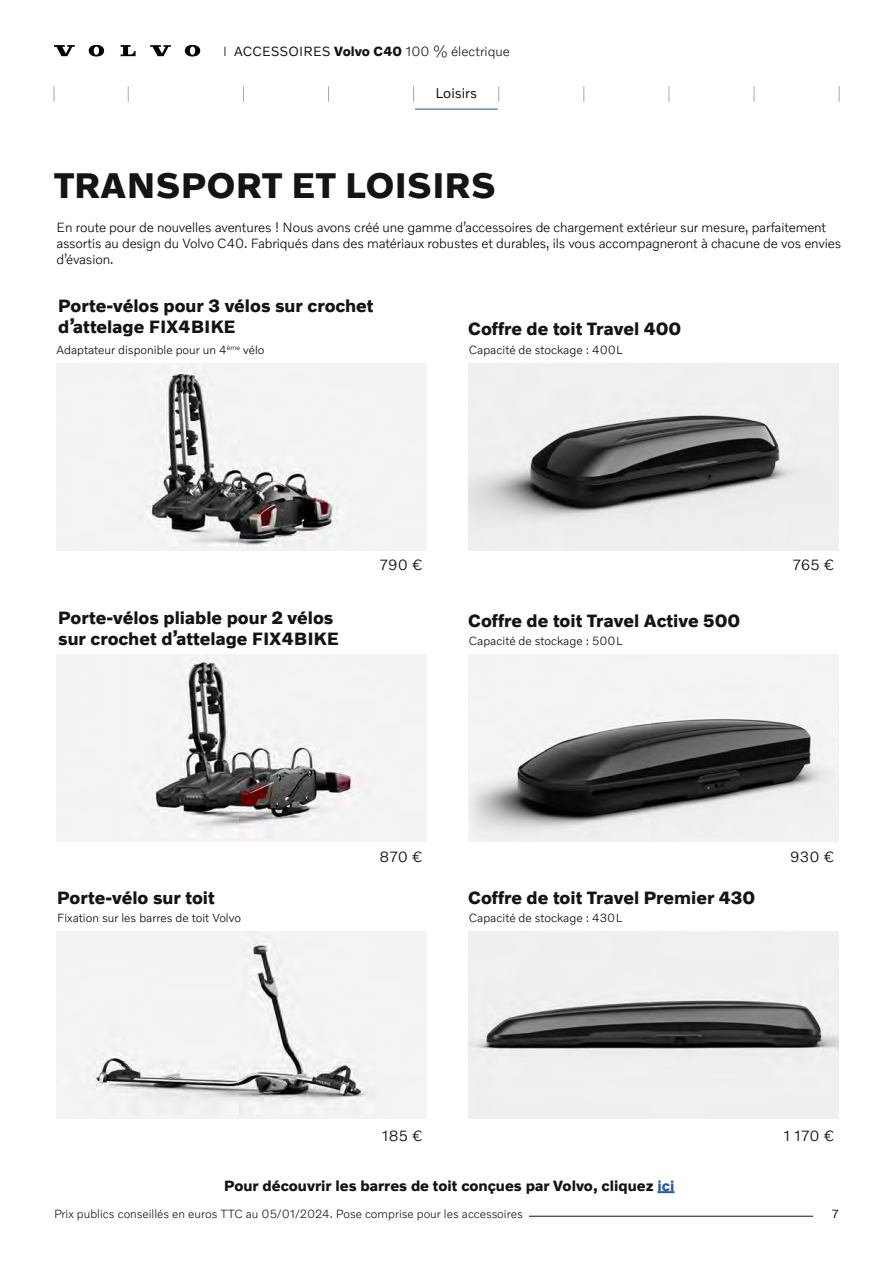
<style>
.page{position:relative;width:893px;height:1263px;background:#fff}
.page>*{position:absolute;margin:0;border:0;box-sizing:border-box;transform-origin:0 0}
.t1{font:700 36px "Volvo Novum";letter-spacing:.02em;color:#141414}
.t2{font:700 18px/21.6px "Volvo Novum";color:#141414}
.t3{font:700 15px "Volvo Novum";color:#141414}
.t4{font:300 15px "Volvo Novum";letter-spacing:.015em;color:#141414}
.t5{font:14.25px "Volvo Novum";color:#141414}
.t6{font:300 13.5px/16.2px "Volvo Novum";letter-spacing:-.01em;color:#000}
.t7{font:300 13.5px "Volvo Novum";color:#141414}
.t8{font:300 12px "Volvo Novum";color:#000}
.t9{font:300 12px "Volvo Novum";color:#141414}
.t10{font:12px "Volvo Novum";color:#141414}
.s1{font-weight:400}
.s2{font-weight:700}
.s3{color:#275b9b}
</style>
<div class="page">
<hr style="left:529px;top:1216px;width:284px;height:1px;background:#141414">
<svg style="left:243px;top:86px;width:1px;height:16px"></svg>
<svg style="left:128px;top:86px;width:1px;height:16px"></svg>
<svg style="left:328px;top:86px;width:1px;height:16px"></svg>
<svg style="left:413px;top:86px;width:1px;height:16px"></svg>
<svg style="left:498px;top:86px;width:1px;height:16px"></svg>
<svg style="left:583px;top:86px;width:1px;height:16px"></svg>
<svg style="left:669px;top:86px;width:1px;height:16px"></svg>
<svg style="left:754px;top:86px;width:1px;height:16px"></svg>
<svg style="left:839px;top:86px;width:1px;height:16px"></svg>
<svg style="left:54px;top:86px;width:1px;height:16px"></svg>
<hr style="left:415px;top:109px;width:83px;height:1px;background:#7089ac">
<svg style="left:54px;top:45px;width:21px;height:11px"></svg>
<svg style="left:121px;top:45px;width:15px;height:11px"></svg>
<svg style="left:89px;top:45px;width:15px;height:12px"></svg>
<svg style="left:150px;top:45px;width:21px;height:11px"></svg>
<svg style="left:185px;top:45px;width:15px;height:12px"></svg>
<img style="left:56px;top:363px;width:370px;height:187px">
<img style="left:56px;top:655px;width:370px;height:186px">
<img style="left:56px;top:932px;width:370px;height:186px">
<img style="left:468px;top:363px;width:370px;height:187px">
<img style="left:468px;top:655px;width:370px;height:186px">
<img style="left:468px;top:932px;width:370px;height:186px">
<svg style="left:658px;top:1191px;width:16px;height:2px"></svg>
<p class="t7" style="left:223px;top:42px;width:288px">I <span class="s1">ACCESSOIRES</span> <span class="s2">Volvo C40</span> 100 % électrique</p>
<p class="t5" style="left:435px;top:84px;width:43px">Loisirs</p>
<h1 class="t1" style="left:54px;top:163px;width:443px">TRANSPORT ET LOISIRS</h1>
<p class="t6" style="left:56px;top:218px;width:786px">En route pour de nouvelles aventures ! Nous avons créé une gamme d’accessoires de chargement extérieur sur mesure, parfaitement assortis au design du Volvo C40. Fabriqués dans des matériaux robustes et durables, ils vous accompagneront à chacune de vos envies d’évasion.</p>
<h2 class="t2" style="left:58px;top:294px;width:317px">Porte-vélos pour 3 vélos sur crochet d’attelage FIX4BIKE</h2>
<h2 class="t2" style="left:468px;top:317px;width:215px">Coffre de toit Travel 400</h2>
<p class="t8" style="left:56px;top:342px;width:210px">Adaptateur disponible pour un 4<sup>ème</sup> vélo</p>
<p class="t8" style="left:469px;top:342px;width:155px">Capacité de stockage : 400L</p>
<h2 class="t2" style="left:58px;top:606px;width:282px">Porte-vélos pliable pour 2 vélos sur crochet d’attelage FIX4BIKE</h2>
<p class="t4" style="left:379px;top:555px;width:45px">790 €</p>
<h2 class="t2" style="left:468px;top:609px;width:274px">Coffre de toit Travel Active 500</h2>
<p class="t8" style="left:469px;top:633px;width:155px">Capacité de stockage : 500L</p>
<p class="t4" style="left:792px;top:555px;width:44px">765 €</p>
<h2 class="t2" style="left:57px;top:886px;width:159px">Porte-vélo sur toit</h2>
<p class="t4" style="left:379px;top:848px;width:45px">870 €</p>
<h2 class="t2" style="left:468px;top:886px;width:289px">Coffre de toit Travel Premier 430</h2>
<p class="t8" style="left:57px;top:910px;width:185px">Fixation sur les barres de toit Volvo</p>
<p class="t8" style="left:469px;top:910px;width:155px">Capacité de stockage : 430L</p>
<p class="t4" style="left:790px;top:848px;width:46px">930 €</p>
<p class="t4" style="left:382px;top:1126px;width:42px">185 €</p>
<p class="t3" style="left:224px;top:1176px;width:452px">Pour découvrir les barres de toit conçues par Volvo, cliquez <span class="s3">ici</span></p>
<p class="t4" style="left:784px;top:1126px;width:52px">1 170 €</p>
<p class="t9" style="left:54px;top:1206px;width:470px">Prix publics conseillés en euros TTC au 05/01/2024. Pose comprise pour les accessoires</p>
<p class="t10" style="left:832px;top:1206px;width:9px">7</p>
</div>
